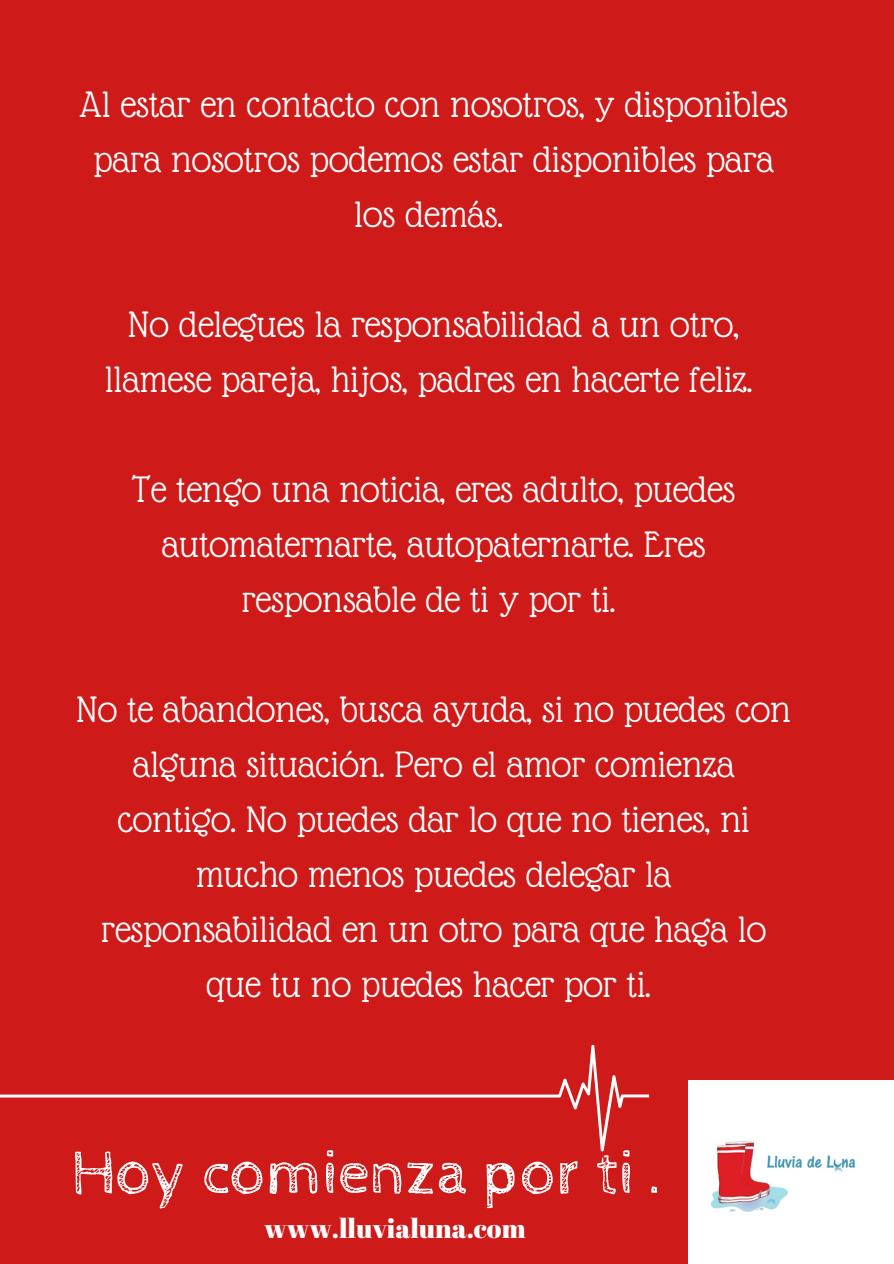
<style>
.page{position:relative;width:894px;height:1264px;background:#fff}
.page>*{position:absolute;margin:0;border:0;box-sizing:border-box;transform-origin:0 0}
.t1{font:63px "Cabin Sketch";color:#fff}
.t2{font:40.05px/55.1px "Glass Antiqua";color:#fff;text-align:center}
.t3{font:27px "Abril Fatface";color:#fff}
</style>
<div class="page">
<div style="left:0;top:0;width:893px;height:1263px;background:#cf1a1a"></div>
<img style="left:688px;top:1080px;width:205px;height:183px">
<svg style="left:0;top:1044px;width:649px;height:107px"></svg>
<p class="t2" style="left:80px;top:76px;width:709px">Al estar en contacto con nosotros, y disponibles para nosotros podemos estar disponibles para los demás.</p>
<p class="t2" style="left:105px;top:296px;width:649px">No delegues la responsabilidad a un otro, llamese pareja, hijos, padres en hacerte feliz.</p>
<p class="t2" style="left:132px;top:461px;width:604px">Te tengo una noticia, eres adulto, puedes automaternarte, autopaternarte. Eres responsable de ti y por ti.</p>
<p class="t2" style="left:76px;top:681px;width:715px">No te abandones, busca ayuda, si no puedes con alguna situación. Pero el amor comienza contigo. No puedes dar lo que no tienes, ni mucho menos puedes delegar la responsabilidad en un otro para que haga lo que tu no puedes hacer por ti.</p>
<h1 class="t1" style="left:71px;top:1137px;width:594px">Hoy comienza por ti .</h1>
<p class="t3" style="left:264px;top:1209px;width:263px">www.lluvialuna.com</p>
</div>
